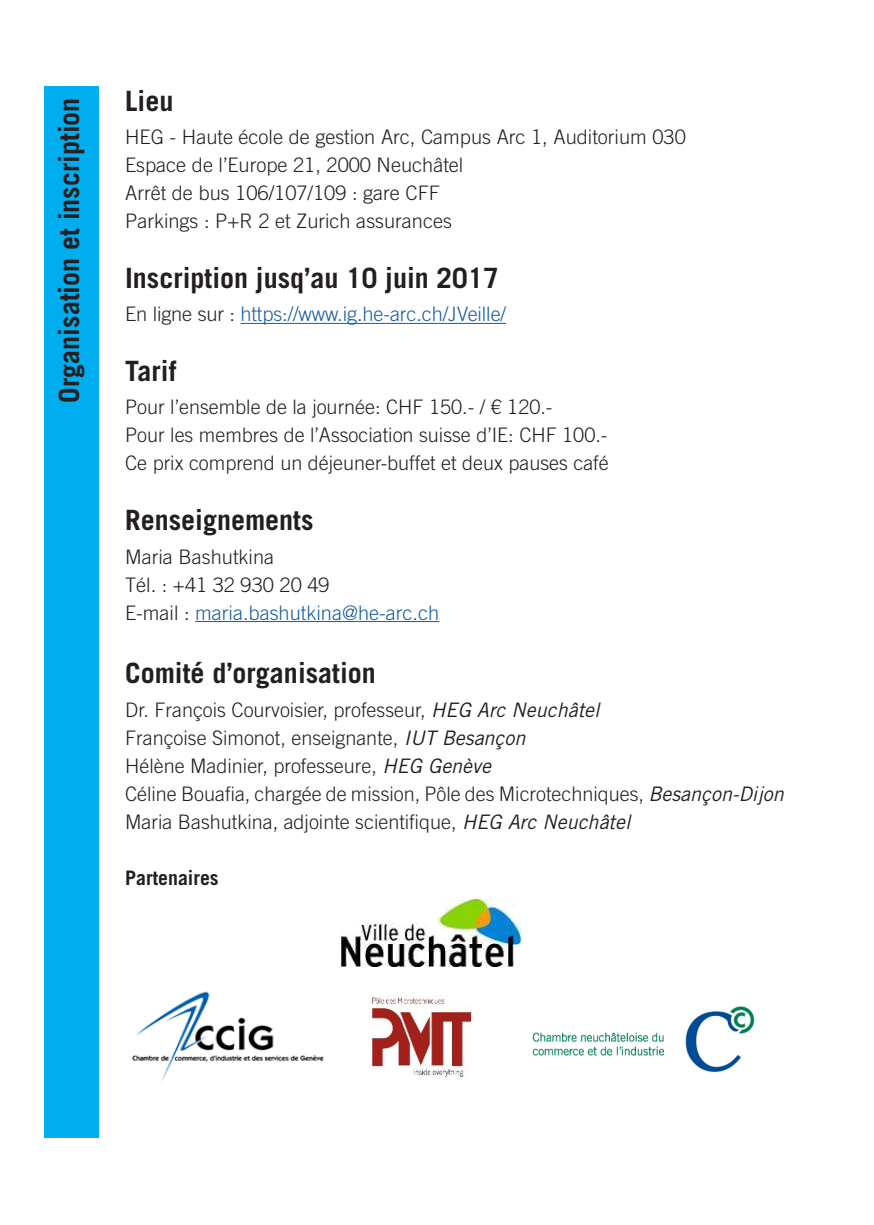
<style>
.page{position:relative;width:874px;height:1225px;background:#fff}
.page>*{position:absolute;margin:0;border:0;box-sizing:border-box;transform-origin:0 0}
.texte_normal{font:700 28px "Trade Gothic LT";color:#231f20}
.texte_normal-2{font:300 20px "Trade Gothic LT";color:#231f20}
.Blanc_-_texte{font:300 20px "Trade Gothic LT";letter-spacing:-.005em;color:#175d9e}
.texte_normal-3{font:300 20px "Trade Gothic LT";color:#175d9e}
.texte_normal-4{font:700 20px "Trade Gothic LT";color:#231f20}
.s1{color:#231f20}
.s2{font-weight:400;font-style:italic}
</style>
<div class="page">
<div style="left:44px;top:86px;width:54px;height:1052px;background:#00aeef"></div>
<hr style="left:240px;top:323px;width:266px;height:1px;background:#175d9e">
<hr style="left:195px;top:621px;width:244px;height:1px;background:#175d9e">
<img style="left:341px;top:899px;width:179px;height:67px">
<img style="left:133px;top:991px;width:190px;height:90px">
<img style="left:532px;top:1006px;width:223px;height:66px">
<img style="left:369px;top:995px;width:103px;height:82px">
<p class="texte_normal" style="left:52px;top:402px;width:306px;rotate:-90deg">Organisation et inscription</p>
<p class="texte_normal" style="left:125px;top:83px;width:50px">Lieu</p>
<p class="texte_normal-2" style="left:125px;top:125px;width:562px">HEG - Haute école de gestion Arc, Campus Arc 1, Auditorium 030</p>
<p class="texte_normal-2" style="left:125px;top:153px;width:339px">Espace de l’Europe 21, 2000 Neuchâtel</p>
<p class="texte_normal-2" style="left:125px;top:181px;width:316px">Arrêt de bus 106/107/109 : gare CFF</p>
<p class="texte_normal-2" style="left:125px;top:209px;width:328px">Parkings : P+R 2 et Zurich assurances</p>
<p class="texte_normal" style="left:125px;top:260px;width:375px">Inscription jusq’au 10 juin 2017</p>
<p class="Blanc_-_texte" style="left:125px;top:302px;width:382px"><span class="s1">En ligne sur :</span> https://www.ig.he-arc.ch/JVeille/</p>
<p class="texte_normal" style="left:125px;top:353px;width:53px">Tarif</p>
<p class="texte_normal-2" style="left:125px;top:395px;width:428px">Pour l’ensemble de la journée: CHF 150.- / € 120.-</p>
<p class="texte_normal-2" style="left:125px;top:423px;width:483px">Pour les membres de l’Association suisse d’IE: CHF 100.-</p>
<p class="texte_normal-2" style="left:125px;top:451px;width:485px">Ce prix comprend un déjeuner-buffet et deux pauses café</p>
<p class="texte_normal" style="left:125px;top:502px;width:190px">Renseignements</p>
<p class="texte_normal-2" style="left:125px;top:544px;width:150px">Maria Bashutkina</p>
<p class="texte_normal-2" style="left:125px;top:572px;width:206px">Tél. : +41 32 930 20 49</p>
<p class="texte_normal-3" style="left:125px;top:600px;width:315px"><span class="s1">E-mail :</span> maria.bashutkina@he-arc.ch</p>
<p class="texte_normal" style="left:125px;top:655px;width:252px">Comité d’organisation</p>
<p class="texte_normal-2" style="left:125px;top:697px;width:476px">Dr. François Courvoisier, professeur, <span class="s2">HEG Arc Neuchâtel</span></p>
<p class="texte_normal-2" style="left:125px;top:725px;width:401px">Françoise Simonot, enseignante, <span class="s2">IUT Besançon</span></p>
<p class="texte_normal-2" style="left:125px;top:753px;width:367px">Hélène Madinier, professeure, <span class="s2">HEG Genève</span></p>
<p class="texte_normal-2" style="left:125px;top:781px;width:660px">Céline Bouafia, chargée de mission, Pôle des Microtechniques, <span class="s2">Besançon-Dijon</span></p>
<p class="texte_normal-2" style="left:125px;top:809px;width:506px">Maria Bashutkina, adjointe scientifique, <span class="s2">HEG Arc Neuchâtel</span></p>
<p class="texte_normal-4" style="left:125px;top:865px;width:95px">Partenaires</p>
</div>
